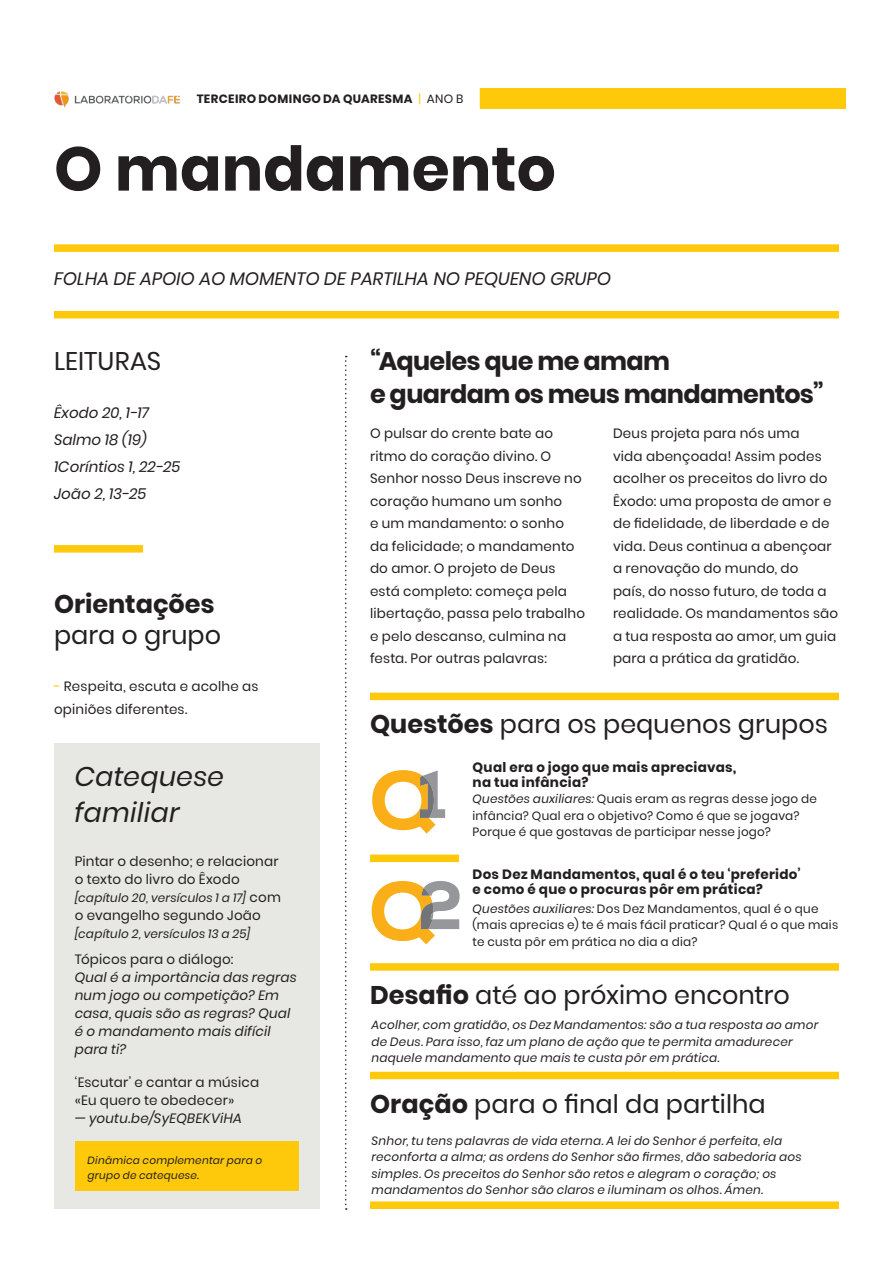
<style>
.page{position:relative;width:893px;height:1263px;background:#fff}
.page>*{position:absolute;margin:0;border:0;box-sizing:border-box;transform-origin:0 0}
._41_Header_black_Tit{font:700 61.5px "Poppins";color:#231f20}
._14_Small_Title_blac{font:italic 27px "Poppins";letter-spacing:.01em;color:#231f20}
._25_Slogan_black_Tit{font:25.5px "Poppins";color:#231f20}
._25_Slogan_black_Tit-2{font:700 25.5px "Poppins";letter-spacing:-.025em;color:#231f20}
._25_Slogan_black_Tit-3{font:700 25.5px/30.6px "Poppins";color:#231f20}
._12_Subheader_black{font:italic 18px "Poppins";color:#231f20}
.t1{font:italic 15px "Poppins";color:#231f20}
._8_Content_black_Sou{font:13.5px/22.5px "Poppins";letter-spacing:.015em;color:#231f20}
._8_Content_black_Sou-2{font:italic 13.5px/18px "Poppins";letter-spacing:.015em;color:#231f20}
._14_Small_Title_blac-2{font:700 13.5px/15px "Poppins";letter-spacing:.025em;color:#231f20}
._8_Content_black_Sou-3{font:italic 12px/16.5px "Poppins";letter-spacing:.02em;color:#231f20}
._8_Content_black_Sou-4{font:12px/16.5px "Poppins";letter-spacing:.02em;color:#231f20}
._8_Content_black_Sou-5{font:700 12px "Poppins";letter-spacing:.025em;color:#231f20}
._6_Content_black_Sou{font:italic 10.5px/15px "Poppins";letter-spacing:.025em;color:#231f20}
.s1{font-weight:400;color:#fec80b}
.s2{font-weight:400}
.s3{color:#fec80b}
.s4{font-style:normal;font-size:13.5px}
.s5{font-weight:700}
.s6{font-style:italic}
</style>
<div class="page">
<div style="left:54px;top:744px;width:265px;height:465px;background:#e7e8e4"></div>
<div style="left:370px;top:963px;width:469px;height:8px;background:#fec80b"></div>
<div style="left:75px;top:1141px;width:223px;height:49px;background:#fec80b"></div>
<svg style="left:345px;top:356px;width:2px;height:854px"></svg>
<div style="left:480px;top:88px;width:366px;height:21px;background:#fec80b"></div>
<div style="left:54px;top:244px;width:785px;height:8px;background:#fec80b"></div>
<div style="left:54px;top:311px;width:785px;height:7px;background:#fec80b"></div>
<div style="left:370px;top:693px;width:469px;height:7px;background:#fec80b"></div>
<div style="left:370px;top:854px;width:89px;height:8px;background:#fec80b"></div>
<div style="left:54px;top:545px;width:89px;height:8px;background:#fec80b"></div>
<div style="left:370px;top:1201px;width:469px;height:8px;background:#fec80b"></div>
<img style="left:54px;top:91px;width:126px;height:17px">
<svg style="left:372px;top:770px;width:73px;height:63px"></svg>
<svg style="left:372px;top:881px;width:88px;height:63px"></svg>
<div style="left:370px;top:1072px;width:469px;height:7px;background:#fec80b"></div>
<p class="_8_Content_black_Sou-5" style="left:197px;top:92px;width:268px">TERCEIRO DOMINGO DA QUARESMA <span class="s1">|</span> <span class="s2">ANO B</span></p>
<p class="_41_Header_black_Tit" style="left:54px;top:133px;width:503px">O mandamento</p>
<p class="_12_Subheader_black" style="left:54px;top:268px;width:559px">FOLHA DE APOIO AO MOMENTO DE PARTILHA NO PEQUENO GRUPO</p>
<p class="_25_Slogan_black_Tit" style="left:54px;top:346px;width:109px">LEITURAS</p>
<p class="t1" style="left:54px;top:404px;width:96px">Êxodo 20, 1-17</p>
<p class="t1" style="left:54px;top:431px;width:94px">Salmo 18 (19)</p>
<p class="t1" style="left:54px;top:458px;width:128px">1Coríntios 1, 22-25</p>
<p class="t1" style="left:54px;top:485px;width:94px">João 2, 13-25</p>
<p class="_25_Slogan_black_Tit-3" style="left:54px;top:589px;width:169px">Orientações <span class="s2">para o grupo</span></p>
<p class="_8_Content_black_Sou" style="left:54px;top:675px;width:206px"><span class="s3">-</span> Respeita, escuta e acolhe as opiniões diferentes.</p>
<p class="_14_Small_Title_blac" style="left:75px;top:761px;width:151px">Catequese</p>
<p class="_14_Small_Title_blac" style="left:75px;top:797px;width:106px">familiar</p>
<p class="_8_Content_black_Sou" style="left:75px;top:853px;width:205px;line-height:18px">Pintar o desenho; e relacionar o texto do livro do Êxodo</p>
<p class="_8_Content_black_Sou-3" style="left:75px;top:890px;width:208px">[capítulo 20, versículos 1 a 17] <span class="s4">com</span></p>
<p class="_8_Content_black_Sou" style="left:75px;top:904px;width:188px">o evangelho segundo João</p>
<p class="_8_Content_black_Sou-3" style="left:75px;top:926px;width:177px">[capítulo 2, versículos 13 a 25]</p>
<p class="_8_Content_black_Sou" style="left:75px;top:948px;width:160px">Tópicos para o diálogo:</p>
<p class="_8_Content_black_Sou-2" style="left:75px;top:968px;width:223px">Qual é a importância das regras num jogo ou competição? Em casa, quais são as regras? Qual é o mandamento mais difícil para ti?</p>
<p class="_8_Content_black_Sou" style="left:75px;top:1071px;width:186px">‘Escutar’ e cantar a música</p>
<p class="_8_Content_black_Sou" style="left:75px;top:1089px;width:161px">«Eu quero te obedecer»</p>
<p class="_8_Content_black_Sou-2" style="left:75px;top:1109px;width:169px">— youtu.be/SyEQBEKViHA</p>
<p class="_6_Content_black_Sou" style="left:87px;top:1152px;width:176px">Dinâmica complementar para o grupo de catequese.</p>
<p class="_25_Slogan_black_Tit-2" style="left:370px;top:346px;width:302px">“Aqueles que me amam</p>
<p class="_25_Slogan_black_Tit-2" style="left:370px;top:379px;width:455px">e guardam os meus mandamentos”</p>
<p class="_8_Content_black_Sou" style="left:370px;top:422px;width:217px">O pulsar do crente bate ao ritmo do coração divino. O<br>Senhor nosso Deus inscreve no coração humano um sonho<br>e um mandamento: o sonho da felicidade; o mandamento do amor. O projeto de Deus está completo: começa pela libertação, passa pelo trabalho e pelo descanso, culmina na festa. Por outras palavras:</p>
<p class="_8_Content_black_Sou" style="left:613px;top:422px;width:227px">Deus projeta para nós uma<br>vida abençoada! Assim podes acolher os preceitos do livro do<br>Êxodo: uma proposta de amor e de fidelidade, de liberdade e de vida. Deus continua a abençoar a renovação do mundo, do<br>país, do nosso futuro, de toda a realidade. Os mandamentos são a tua resposta ao amor, um guia para a prática da gratidão.</p>
<p class="_25_Slogan_black_Tit" style="left:370px;top:710px;width:459px"><span class="s5">Questões</span> para os pequenos grupos</p>
<p class="_14_Small_Title_blac-2" style="left:472px;top:759px;width:265px">Qual era o jogo que mais apreciavas, na tua infância?</p>
<p class="_8_Content_black_Sou-4" style="left:472px;top:791px;width:346px"><span class="s6">Questões auxiliares:</span> Quais eram as regras desse jogo de infância? Qual era o objetivo? Como é que se jogava?<br>Porque é que gostavas de participar nesse jogo?</p>
<p class="_14_Small_Title_blac-2" style="left:472px;top:867px;width:330px">Dos Dez Mandamentos, qual é o teu ‘preferido’ e como é que o procuras pôr em prática?</p>
<p class="_8_Content_black_Sou-4" style="left:472px;top:900px;width:367px"><span class="s6">Questões auxiliares:</span> Dos Dez Mandamentos, qual é o que (mais aprecias e) te é mais fácil praticar? Qual é o que mais te custa pôr em prática no dia a dia?</p>
<p class="_25_Slogan_black_Tit" style="left:370px;top:980px;width:421px"><span class="s5">Desafio</span> até ao próximo encontro</p>
<p class="_8_Content_black_Sou-3" style="left:371px;top:1017px;width:448px">Acolher, com gratidão, os Dez Mandamentos: são a tua resposta ao amor de Deus. Para isso, faz um plano de ação que te permita amadurecer naquele mandamento que mais te custa pôr em prática.</p>
<p class="_25_Slogan_black_Tit" style="left:370px;top:1089px;width:397px"><span class="s5">Oração</span> para o final da partilha</p>
<p class="_8_Content_black_Sou-3" style="left:371px;top:1132px;width:431px">Snhor, tu tens palavras de vida eterna. A lei do Senhor é perfeita, ela reconforta a alma; as ordens do Senhor são firmes, dão sabedoria aos simples. Os preceitos do Senhor são retos e alegram o coração; os mandamentos do Senhor são claros e iluminam os olhos. Ámen.</p>
</div>
